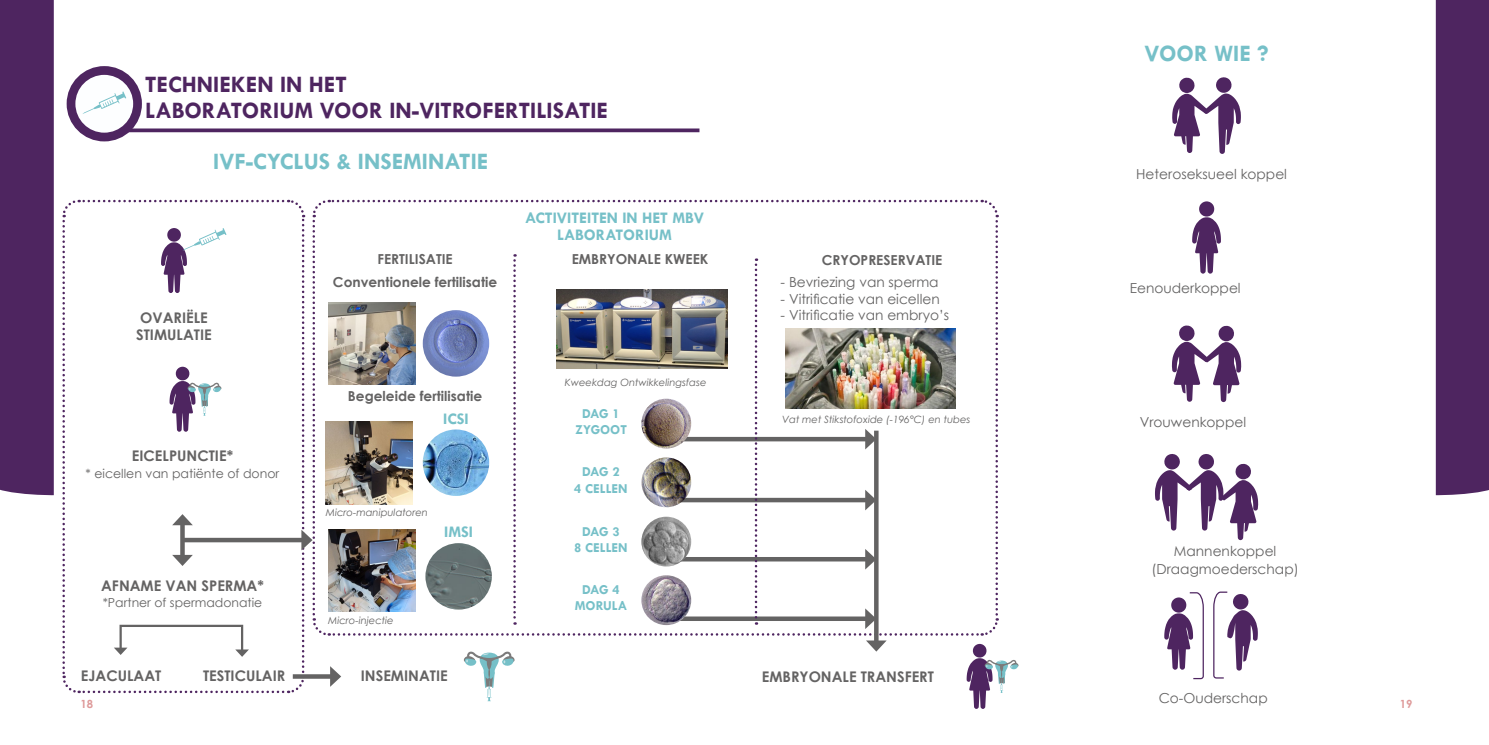
<style>
.page{position:relative;width:1489px;height:745px;background:#fff}
.page>*{position:absolute;margin:0;border:0;box-sizing:border-box;transform-origin:0 0}
.t1{font:700 23.75px/26.2px "Tw Cen";color:#4e2560}
.t2{font:700 23.75px "Tw Cen";color:#76c0c8}
.t3{font:700 16.25px/17.5px "Tw Cen";color:#76c0c8;text-align:center}
.t4{font:700 14.62px/16.9px "Century Gothic";color:#646363}
.t5{font:13.75px/18.8px "Century Gothic";color:#646363;text-align:center}
.t6{font:700 13.75px "Century Gothic";color:#646363}
.t7{font:700 13.75px/16.2px "Tw Cen";color:#76c0c8;text-align:center}
.t8{font:12.5px "Century Gothic";color:#646363}
.t9{font:12.38px "Century Gothic";color:#646363}
.t10{font:700 11.25px "Century Gothic";color:#de9a9a}
.t11{font:italic 10px "Century Gothic";color:#646363}
</style>
<div class="page">
<svg style="left:124px;top:128px;width:575px;height:4px;background:#633f73"></svg>
<svg style="left:71px;top:70px;width:66px;height:67px"></svg>
<div style="left:67px;top:66px;width:75px;height:75px;border:9px solid #4e2560;border-radius:50%"></div>
<svg style="left:1172px;top:77px;width:68px;height:77px"></svg>
<svg style="left:1192px;top:201px;width:28px;height:72px"></svg>
<svg style="left:1171px;top:325px;width:70px;height:77px"></svg>
<svg style="left:1155px;top:454px;width:103px;height:85px"></svg>
<svg style="left:1164px;top:592px;width:40px;height:87px"></svg>
<svg style="left:1213px;top:591px;width:44px;height:87px"></svg>
<svg style="left:82px;top:91px;width:44px;height:23px"></svg>
<svg style="left:62px;top:199px;width:956px;height:509px"></svg>
<div style="left:1435px;top:0;width:53px;height:495px;background:#4e2560"></div>
<div style="left:0;top:0;width:54px;height:495px;background:#4e2560"></div>
<h1 class="t1" style="left:145px;top:70px;width:464px">TECHNIEKEN IN HET<br>LABORATORIUM VOOR IN-VITROFERTILISATIE</h1>
<h1 class="t2" style="left:213px;top:147px;width:276px">IVF-CYCLUS &amp; INSEMINATIE</h1>
<p class="t3" style="left:525px;top:208px;width:180px">ACTIVITEITEN IN HET MBV<br>LABORATORIUM</p>
<p class="t4" style="left:136px;top:308px;width:77px">OVARIËLE<br>STIMULATIE</p>
<p class="t4" style="left:132px;top:446px;width:103px">EICELPUNCTIE*</p>
<p class="t8" style="left:86px;top:464px;width:195px">* eicellen van patiënte of donor</p>
<p class="t4" style="left:101px;top:575px;width:164px">AFNAME VAN SPERMA*</p>
<p class="t9" style="left:103px;top:594px;width:161px">*Partner of spermadonatie</p>
<p class="t6" style="left:377px;top:248px;width:77px">FERTILISATIE</p>
<p class="t6" style="left:571px;top:248px;width:138px">EMBRYONALE KWEEK</p>
<p class="t6" style="left:821px;top:250px;width:122px">CRYOPRESERVATIE</p>
<p class="t6" style="left:333px;top:271px;width:166px">Conventionele fertilisatie</p>
<p class="t5" style="left:780px;top:272px;width:159px">- Bevriezing van sperma</p>
<p class="t5" style="left:780px;top:289px;width:161px">- Vitrificatie van eicellen</p>
<p class="t5" style="left:780px;top:305px;width:170px">- Vitrificatie van embryo’s</p>
<p class="t6" style="left:348px;top:386px;width:136px">Begeleide fertilisatie</p>
<p class="t11" style="left:565px;top:376px;width:143px">Kweekdag Ontwikkelingsfase</p>
<p class="t11" style="left:326px;top:506px;width:104px">Micro-manipulatoren</p>
<p class="t11" style="left:328px;top:614px;width:67px">Micro-injectie</p>
<p class="t3" style="left:443px;top:409px;width:27px">ICSI</p>
<p class="t7" style="left:575px;top:404px;width:53px">DAG 1<br>ZYGOOT</p>
<p class="t7" style="left:574px;top:463px;width:55px">DAG 2<br>4 CELLEN</p>
<p class="t7" style="left:574px;top:522px;width:55px">DAG 3<br>8 CELLEN</p>
<p class="t7" style="left:574px;top:581px;width:54px">DAG 4<br>MORULA</p>
<p class="t3" style="left:444px;top:522px;width:31px">IMSI</p>
<p class="t11" style="left:782px;top:412px;width:190px">Vat met Stikstofoxide (-196°C) en tubes</p>
<p class="t4" style="left:81px;top:666px;width:82px">EJACULAAT</p>
<p class="t4" style="left:203px;top:666px;width:84px">TESTICULAIR</p>
<p class="t4" style="left:361px;top:666px;width:88px">INSEMINATIE</p>
<p class="t4" style="left:761px;top:667px;width:173px">EMBRYONALE TRANSFERT</p>
<h1 class="t2" style="left:1144px;top:39px;width:125px">VOOR WIE ?</h1>
<p class="t5" style="left:1136px;top:164px;width:152px">Heteroseksueel koppel</p>
<p class="t5" style="left:1129px;top:278px;width:112px">Eenouderkoppel</p>
<p class="t5" style="left:1139px;top:412px;width:108px">Vrouwenkoppel</p>
<p class="t5" style="left:1151px;top:540px;width:149px">Mannenkoppel (Draagmoederschap)</p>
<p class="t5" style="left:1158px;top:688px;width:110px">Co-Ouderschap</p>
<p class="t10" style="left:80px;top:695px;width:14px">18</p>
<p class="t10" style="left:1399px;top:695px;width:14px">19</p>
</div>
